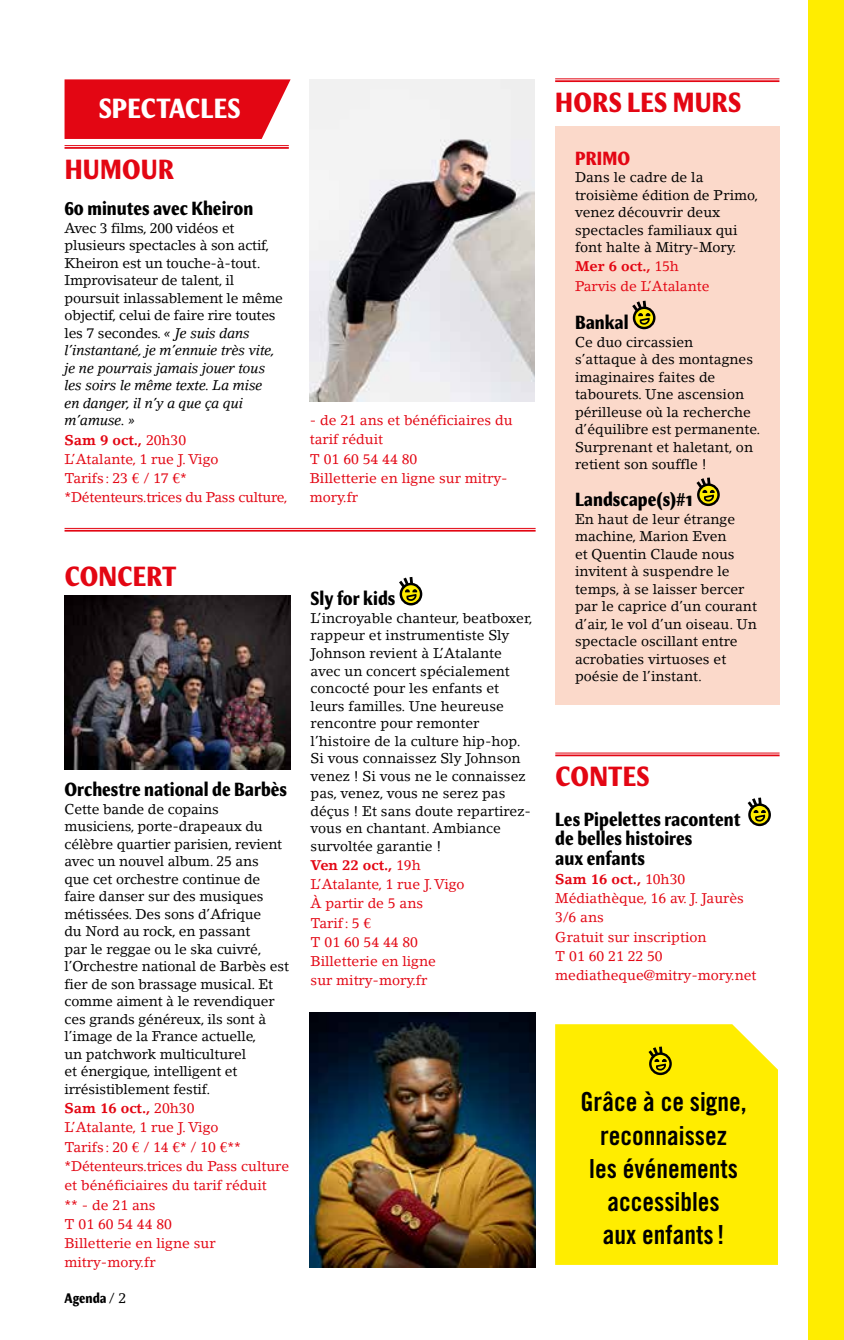
<style>
.page{position:relative;width:844px;height:1340px;background:#fff}
.page>*{position:absolute;margin:0;border:0;box-sizing:border-box;transform-origin:0 0}
.t1{font:700 condensed 28px "Meadow Pro";letter-spacing:.01em;color:#e30613}
.t2{font:700 condensed 28px "Meadow Pro";letter-spacing:.01em;color:#fff}
.t3{font:26.25px/33.2px "Trade Gothic Bold Cond Twenty";color:#000;text-align:center}
.t4{font:700 condensed 19.25px/19.2px "Meadow Pro";color:#000}
.t5{font:700 condensed 19.25px "Meadow Pro";letter-spacing:.01em;color:#e30613}
.t6{font:14px/17.5px "Lino Letter";color:#000}
.t7{font:14px/19.2px "Lino Letter";color:#e30613}
.t8{font:14px/19.2px "Lino Letter";letter-spacing:-.02em;color:#e30613}
.t9{font:700 condensed 14px "Meadow Pro";color:#000}
.s1{font-style:italic}
.s2{font-weight:700}
.s3{font-family:"Lino Letter";font-weight:400;font-stretch:normal}
</style>
<div class="page">
<hr style="left:64px;top:145px;width:225px;height:1px;background:#e30613">
<hr style="left:64px;top:147px;width:225px;height:2px;background:#e30613">
<div style="left:555px;top:1024px;width:222px;height:240px;background:#ffed00"></div>
<svg style="left:650px;top:1053px;width:20px;height:20px"></svg>
<div style="left:649px;top:1052px;width:22px;height:23px;border:2px solid #000;border-radius:50%"></div>
<svg style="left:645px;top:1043px;width:21px;height:28px"></svg>
<img style="left:310px;top:79px;width:224px;height:323px">
<svg style="left:64px;top:79px;width:226px;height:60px;background:#e41723"></svg>
<hr style="left:555px;top:752px;width:224px;height:1px;background:#e30613">
<hr style="left:555px;top:754px;width:224px;height:2px;background:#e30613">
<svg style="left:749px;top:804px;width:20px;height:21px"></svg>
<div style="left:748px;top:803px;width:22px;height:23px;border:2px solid #000;border-radius:50%"></div>
<svg style="left:747px;top:797px;width:18px;height:25px"></svg>
<img style="left:310px;top:1012px;width:226px;height:254px">
<img style="left:65px;top:595px;width:225px;height:174px">
<hr style="left:64px;top:528px;width:471px;height:1px;background:#e30613">
<hr style="left:64px;top:530px;width:471px;height:1px;background:#e30613">
<svg style="left:401px;top:584px;width:20px;height:20px"></svg>
<div style="left:399px;top:583px;width:23px;height:22px;border:2px solid #000;border-radius:50%"></div>
<svg style="left:399px;top:577px;width:18px;height:24px"></svg>
<hr style="left:555px;top:79px;width:224px;height:1px;background:#e30613">
<hr style="left:555px;top:80px;width:224px;height:2px;background:#e30613">
<div style="left:555px;top:127px;width:224px;height:577px;background:#fbd9ca"></div>
<svg style="left:634px;top:308px;width:20px;height:20px"></svg>
<div style="left:632px;top:306px;width:23px;height:23px;border:2px solid #000;border-radius:50%"></div>
<svg style="left:632px;top:300px;width:18px;height:25px"></svg>
<svg style="left:698px;top:484px;width:20px;height:21px"></svg>
<div style="left:697px;top:483px;width:22px;height:23px;border:2px solid #000;border-radius:50%"></div>
<svg style="left:696px;top:477px;width:18px;height:25px"></svg>
<div style="left:807px;top:0;width:36px;height:1339px;background:#ffed00"></div>
<h1 class="t2" style="left:99px;top:92px;width:143px">SPECTACLES</h1>
<h1 class="t1" style="left:65px;top:152px;width:111px">HUMOUR</h1>
<h3 class="t4" style="left:64px;top:199px;width:190px">60 minutes avec Kheiron</h3>
<p class="t6" style="left:64px;top:219px;width:220px">Avec 3 films, 200 vidéos et plusieurs spectacles à son actif,<br>Kheiron est un touche-à-tout.<br>Improvisateur de talent, il poursuit inlassablement le même objectif, celui de faire rire toutes les 7 secondes. <span class="s1">« Je suis dans l’instantané, je m’ennuie très vite, je ne pourrais jamais jouer tous les soirs le même texte. La mise<br>en danger, il n’y a que ça qui m’amuse. »</span></p>
<p class="t8" style="left:64px;top:430px;width:224px"><span class="s2">Sam 9 oct.,</span> 20h30<br>L’Atalante, 1 rue J. Vigo<br>Tarifs : 23 € / 17 €* *Détenteurs.trices du Pass culture,</p>
<p class="t7" style="left:310px;top:410px;width:204px">- de 21 ans et bénéficiaires du tarif réduit<br>T 01 60 54 44 80<br>Billetterie en ligne sur mitry&shy;mory.fr</p>
<h1 class="t1" style="left:65px;top:560px;width:113px">CONCERT</h1>
<h3 class="t4" style="left:64px;top:780px;width:224px">Orchestre national de Barbès</h3>
<p class="t6" style="left:64px;top:800px;width:226px">Cette bande de copains musiciens, porte-drapeaux du célèbre quartier parisien, revient avec un nouvel album. 25 ans<br>que cet orchestre continue de faire danser sur des musiques métissées. Des sons d’Afrique<br>du Nord au rock, en passant<br>par le reggae ou le ska cuivré, l’Orchestre national de Barbès est fier de son brassage musical. Et comme aiment à le revendiquer ces grands généreux, ils sont à l’image de la France actuelle,<br>un patchwork multiculturel<br>et énergique, intelligent et irrésistiblement festif.</p>
<p class="t7" style="left:64px;top:1098px;width:226px"><span class="s2">Sam 16 oct.,</span> 20h30<br>L’Atalante, 1 rue J. Vigo<br>Tarifs : 20 € / 14 €* / 10 €** *Détenteurs.trices du Pass culture et bénéficiaires du tarif réduit<br>** - de 21 ans<br>T 01 60 54 44 80<br>Billetterie en ligne sur mitry-mory.fr</p>
<p class="t9" style="left:64px;top:1290px;width:63px">Agenda <span class="s3">/ 2</span></p>
<h3 class="t4" style="left:310px;top:589px;width:86px">Sly for kids</h3>
<p class="t6" style="left:310px;top:609px;width:224px">L’incroyable chanteur, beatboxer, rappeur et instrumentiste Sly<br>Johnson revient à L’Atalante avec un concert spécialement concocté pour les enfants et leurs familles. Une heureuse rencontre pour remonter l’histoire de la culture hip-hop.<br>Si vous connaissez Sly Johnson venez ! Si vous ne le connaissez pas, venez, vous ne serez pas déçus ! Et sans doute repartirez&shy;vous en chantant. Ambiance survoltée garantie !</p>
<p class="t7" style="left:310px;top:855px;width:155px"><span class="s2">Ven 22 oct.,</span> 19h<br>L’Atalante, 1 rue J. Vigo<br>À partir de 5 ans<br>Tarif: 5 €<br>T 01 60 54 44 80<br>Billetterie en ligne<br>sur mitry-mory.fr</p>
<h1 class="t1" style="left:555px;top:85px;width:187px">HORS LES MURS</h1>
<h3 class="t5" style="left:575px;top:147px;width:57px">PRIMO</h3>
<p class="t6" style="left:575px;top:168px;width:185px">Dans le cadre de la troisième édition de Primo, venez découvrir deux spectacles familiaux qui font halte à Mitry-Mory.</p>
<p class="t7" style="left:575px;top:257px;width:136px"><span class="s2">Mer 6 oct.,</span> 15h<br>Parvis de L’Atalante</p>
<h3 class="t4" style="left:575px;top:313px;width:55px">Bankal</h3>
<p class="t6" style="left:575px;top:333px;width:187px">Ce duo circassien<br>s’attaque à des montagnes imaginaires faites de tabourets. Une ascension périlleuse où la recherche d’équilibre est permanente.<br>Surprenant et haletant, on retient son souffle !</p>
<h3 class="t4" style="left:575px;top:490px;width:119px">Landscape(s)#1</h3>
<p class="t6" style="left:575px;top:510px;width:183px">En haut de leur étrange machine, Marion Even<br>et Quentin Claude nous invitent à suspendre le temps, à se laisser bercer par le caprice d’un courant d’air, le vol d’un oiseau. Un spectacle oscillant entre acrobaties virtuoses et poésie de l’instant.</p>
<h1 class="t1" style="left:555px;top:759px;width:96px">CONTES</h1>
<h3 class="t4" style="left:555px;top:810px;width:187px">Les Pipelettes racontent de belles histoires<br>aux enfants</h3>
<p class="t7" style="left:555px;top:869px;width:203px"><span class="s2">Sam 16 oct.,</span> 10h30<br>Médiathèque, 16 av. J. Jaurès<br>3/6 ans<br>Gratuit sur inscription<br>T 01 60 21 22 50 mediatheque@mitry-mory.net</p>
<h2 class="t3" style="left:580px;top:1085px;width:168px">Grâce à ce signe, reconnaissez<br>les événements accessibles<br>aux enfants!</h2>
</div>
